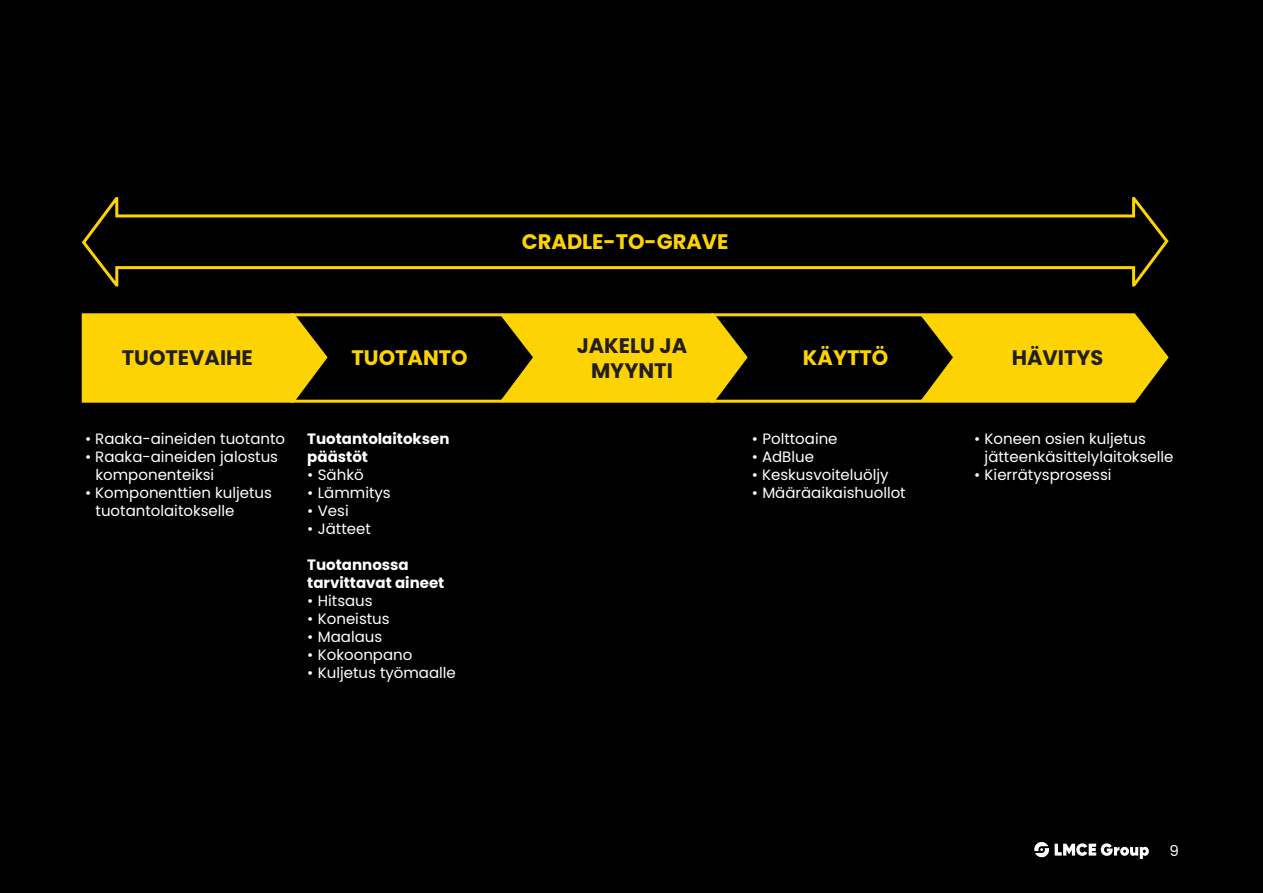
<style>
.page{position:relative;width:1263px;height:893px;background:#000}
.page>*{position:absolute;margin:0;border:0;box-sizing:border-box;transform-origin:0 0}
.t1{font:700 21px/25.2px "Poppins";color:#231f20;text-align:center}
.t2{font:700 21px "Poppins";color:#fed304}
.t3{font:15px/18px "Poppins";color:#fff}
.t4{font:700 15px/18px "Poppins";color:#fff}
</style>
<div class="page">
<svg style="left:80px;top:312px;width:1090px;height:92px;background:#9b8002"></svg>
<svg style="left:80px;top:196px;width:1091px;height:92px;background:#110e00"></svg>
<svg style="left:1034px;top:842px;width:15px;height:15px"></svg>
<svg style="left:1055px;top:843px;width:94px;height:16px"></svg>
<p class="t2" style="left:522px;top:229px;width:208px">CRADLE-TO-GRAVE</p>
<p class="t1" style="left:122px;top:345px;width:133px">TUOTEVAIHE</p>
<p class="t3" style="left:85px;top:430px;width:202px">• Raaka-aineiden tuotanto</p>
<p class="t3" style="left:96px;top:448px;width:184px;text-indent:-10px">• Raaka-aineiden jalostus komponenteiksi</p>
<p class="t3" style="left:96px;top:484px;width:178px;text-indent:-10px">• Komponenttien kuljetus tuotantolaitokselle</p>
<p class="t1" style="left:577px;top:333px;width:112px">JAKELU JA<br>MYYNTI</p>
<p class="t2" style="left:351px;top:346px;width:118px">TUOTANTO</p>
<p class="t1" style="left:1012px;top:345px;width:93px">HÄVITYS</p>
<p class="t2" style="left:803px;top:346px;width:87px">KÄYTTÖ</p>
<p class="t4" style="left:307px;top:430px;width:144px">Tuotantolaitoksen</p>
<p class="t4" style="left:307px;top:448px;width:62px">päästöt</p>
<p class="t3" style="left:307px;top:466px;width:58px">• Sähkö</p>
<p class="t3" style="left:307px;top:484px;width:85px">• Lämmitys</p>
<p class="t3" style="left:307px;top:502px;width:43px">• Vesi</p>
<p class="t3" style="left:307px;top:520px;width:65px">• Jätteet</p>
<p class="t4" style="left:307px;top:556px;width:139px">Tuotannossa tarvittavat aineet</p>
<p class="t3" style="left:307px;top:592px;width:67px">• Hitsaus</p>
<p class="t3" style="left:307px;top:610px;width:84px">• Koneistus</p>
<p class="t3" style="left:307px;top:628px;width:76px">• Maalaus</p>
<p class="t3" style="left:307px;top:646px;width:107px">• Kokoonpano</p>
<p class="t3" style="left:307px;top:664px;width:150px">• Kuljetus työmaalle</p>
<p class="t3" style="left:752px;top:430px;width:87px">• Polttoaine</p>
<p class="t3" style="left:752px;top:448px;width:64px">• AdBlue</p>
<p class="t3" style="left:752px;top:466px;width:138px">• Keskusvoiteluöljy</p>
<p class="t3" style="left:752px;top:484px;width:155px">• Määräaikaishuollot</p>
<p class="t3" style="left:985px;top:430px;width:190px;text-indent:-10px">• Koneen osien kuljetus jätteenkäsittelylaitokselle</p>
<p class="t3" style="left:974px;top:466px;width:139px">• Kierrätysprosessi</p>
<p class="t3" style="left:1169px;top:842px;width:11px">9</p>
</div>
